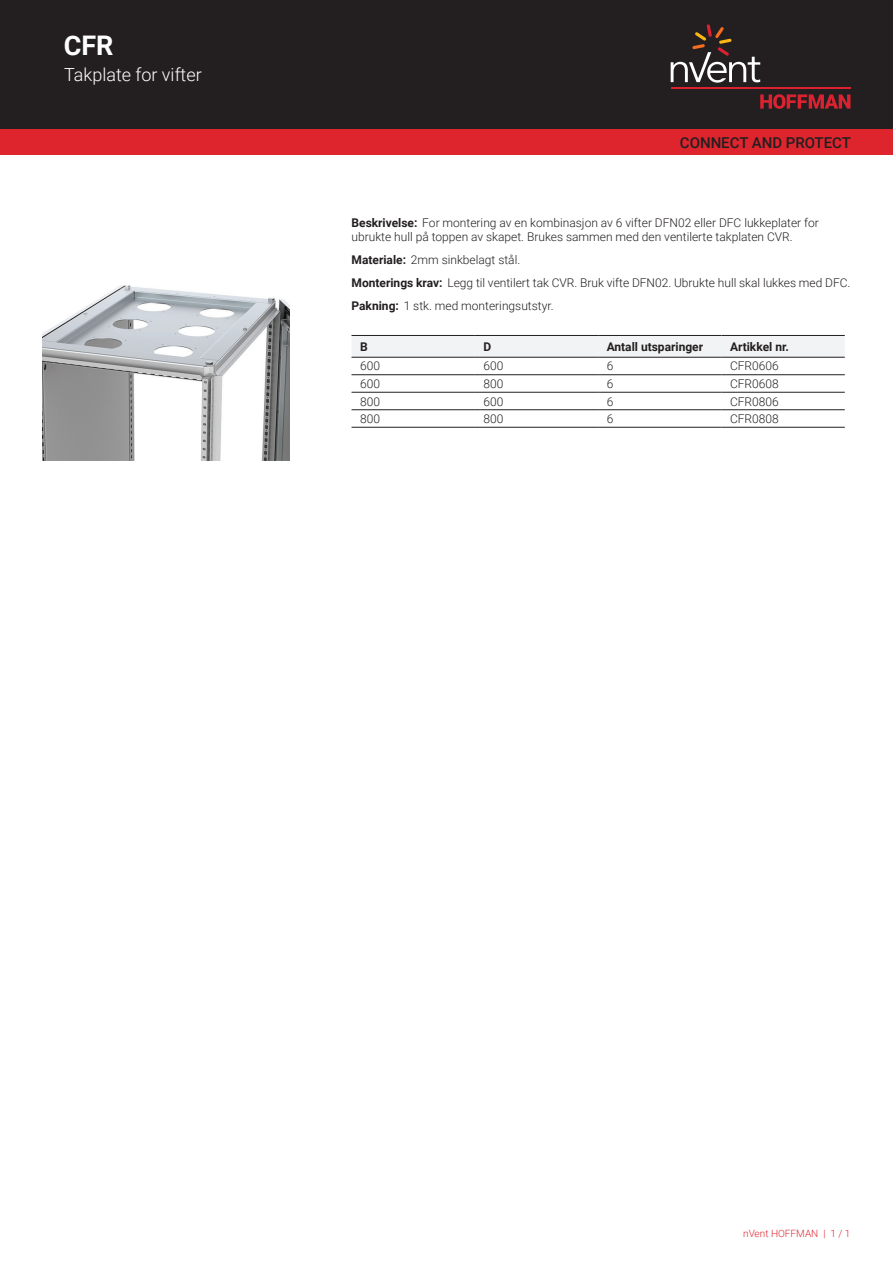
<style>
.page{position:relative;width:893px;height:1263px;background:#fff}
.page>*{position:absolute;margin:0;border:0;box-sizing:border-box;transform-origin:0 0}
.t1{font:700 27px "Roboto";color:#fff}
.t2{font:300 18px "Roboto";color:#fff}
.t3{font:500 15px "Roboto";color:#231f20}
.t4{font:300 12px/23px "Roboto";color:#231f20}
.t5{font:700 12px "Roboto";color:#231f20}
.t6{font:300 10.05px "Roboto";color:#de252e}
.s1{font-weight:700}
</style>
<div class="page">
<div style="left:0;top:0;width:893px;height:129px;background:#231f20"></div>
<svg style="left:760px;top:94px;width:90px;height:15px"></svg>
<hr style="left:671px;top:88px;width:179px;height:1px;background:#db2230">
<svg style="left:671px;top:24px;width:89px;height:59px"></svg>
<div style="left:0;top:129px;width:893px;height:26px;background:#de252e"></div>
<div style="left:351px;top:336px;width:494px;height:21px;background:#f2f3f4"></div>
<hr style="left:351px;top:335px;width:124px;height:1px;background:#231f20">
<hr style="left:475px;top:335px;width:123px;height:1px;background:#231f20">
<hr style="left:598px;top:335px;width:123px;height:1px;background:#231f20">
<hr style="left:721px;top:335px;width:124px;height:1px;background:#231f20">
<hr style="left:351px;top:374px;width:124px;height:1px;background:#231f20">
<hr style="left:475px;top:374px;width:123px;height:1px;background:#231f20">
<hr style="left:598px;top:374px;width:123px;height:1px;background:#231f20">
<hr style="left:721px;top:374px;width:124px;height:1px;background:#231f20">
<hr style="left:351px;top:392px;width:124px;height:1px;background:#231f20">
<hr style="left:475px;top:392px;width:123px;height:1px;background:#231f20">
<hr style="left:598px;top:392px;width:123px;height:1px;background:#231f20">
<hr style="left:721px;top:392px;width:124px;height:1px;background:#231f20">
<hr style="left:351px;top:409px;width:124px;height:1px;background:#231f20">
<hr style="left:475px;top:409px;width:123px;height:1px;background:#231f20">
<hr style="left:598px;top:409px;width:123px;height:1px;background:#231f20">
<hr style="left:721px;top:409px;width:124px;height:1px;background:#231f20">
<hr style="left:351px;top:427px;width:124px;height:1px;background:#231f20">
<hr style="left:475px;top:427px;width:123px;height:1px;background:#231f20">
<hr style="left:598px;top:427px;width:123px;height:1px;background:#231f20">
<hr style="left:721px;top:427px;width:124px;height:1px;background:#231f20">
<hr style="left:351px;top:357px;width:124px;height:1px;background:#231f20">
<hr style="left:475px;top:357px;width:123px;height:1px;background:#231f20">
<hr style="left:598px;top:357px;width:123px;height:1px;background:#231f20">
<hr style="left:721px;top:357px;width:124px;height:1px;background:#231f20">
<img style="left:43px;top:285px;width:246px;height:175px">
<h1 class="t1" style="left:64px;top:27px;width:51px">CFR</h1>
<h2 class="t2" style="left:64px;top:62px;width:139px">Takplate for vifter</h2>
<p class="t3" style="left:680px;top:132px;width:173px">CONNECT AND PROTECT</p>
<p class="t4" style="left:351px;top:215px;width:469px;line-height:14.4px"><span class="s1">Beskrivelse:</span> For montering av en kombinasjon av 6 vifter DFN02 eller DFC lukkeplater for ubrukte hull på toppen av skapet. Brukes sammen med den ventilerte takplaten CVR.</p>
<p class="t4" style="left:351px;top:248px;width:500px"><span class="s1">Materiale:</span> 2mm sinkbelagt stål.<br><span class="s1">Monterings krav:</span> Legg til ventilert tak CVR. Bruk vifte DFN02. Ubrukte hull skal lukkes med DFC.<br><span class="s1">Pakning:</span> 1 stk. med monteringsutstyr.</p>
<p class="t5" style="left:360px;top:338px;width:9px">B</p>
<p class="t5" style="left:483px;top:338px;width:9px">D</p>
<p class="t5" style="left:607px;top:338px;width:98px">Antall utsparinger</p>
<p class="t5" style="left:730px;top:338px;width:60px">Artikkel nr.</p>
<p class="t4" style="left:360px;top:354px;width:21px">600</p>
<p class="t4" style="left:483px;top:354px;width:21px">600</p>
<p class="t4" style="left:607px;top:354px;width:8px">6</p>
<p class="t4" style="left:730px;top:354px;width:50px">CFR0606</p>
<p class="t4" style="left:360px;top:372px;width:21px">600</p>
<p class="t4" style="left:483px;top:372px;width:21px">800</p>
<p class="t4" style="left:607px;top:372px;width:8px">6</p>
<p class="t4" style="left:730px;top:372px;width:50px">CFR0608</p>
<p class="t4" style="left:360px;top:389px;width:21px">800</p>
<p class="t4" style="left:483px;top:389px;width:21px">600</p>
<p class="t4" style="left:607px;top:389px;width:8px">6</p>
<p class="t4" style="left:730px;top:389px;width:50px">CFR0806</p>
<p class="t4" style="left:360px;top:407px;width:21px">800</p>
<p class="t4" style="left:483px;top:407px;width:21px">800</p>
<p class="t4" style="left:607px;top:407px;width:8px">6</p>
<p class="t4" style="left:730px;top:407px;width:50px">CFR0808</p>
<p class="t6" style="left:743px;top:1226px;width:109px">nVent HOFFMAN | 1 / 1</p>
</div>
